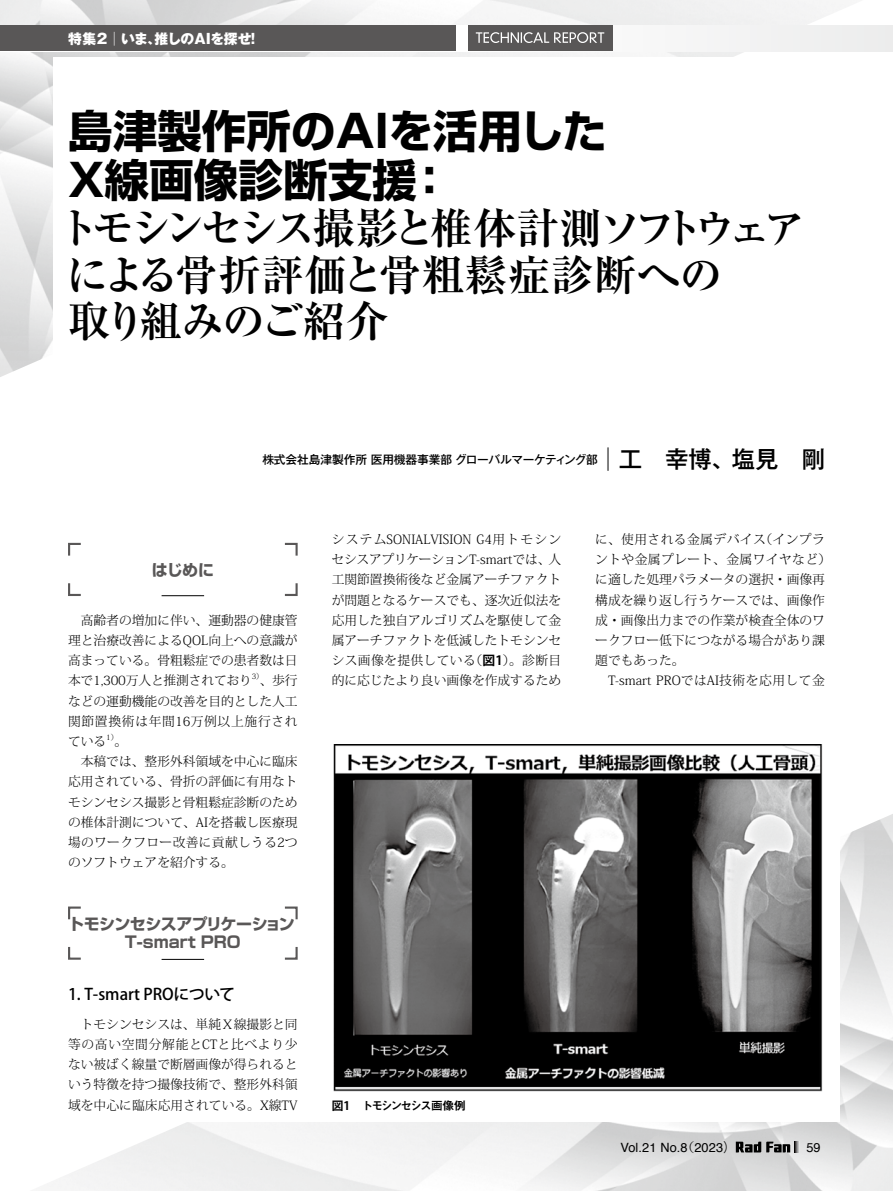
<style>
.page{position:relative;width:893px;height:1191px;background:#fff}
.page>*{position:absolute;margin:0;border:0;box-sizing:border-box;transform-origin:0 0}
.t1{font:700 44.7px/48.9px "Shin Go Pro";color:#000}
.t2{font:700 42.45px/46.8px "Ryumin Pro";letter-spacing:-.09em;color:#000}
.t3{font:700 15.9px/18px "Shin Go Pro";letter-spacing:-.03em;color:#595757;text-align:center}
.t4{font:500 15.9px "Koz Go Pro";color:#000}
.t5{font:800 13.8px "Gothic MB101 Pro";letter-spacing:-.015em;color:#fff}
.t6{font:300 12.75px/20.2px "Koz Min Pro";color:#000;text-align:justify}
.t7{font:12.75px "Helvetica";letter-spacing:.01em;color:#000}
.t8{font:500 11.7px "Gothic MB101 Pro";letter-spacing:-.01em;color:#000}
.t9{font:11.7px "Midashi Go Pro MB31";letter-spacing:-.16em;color:#000}
.t10{font:300 7.5px "Koz Min Pro";color:#000}
.s1{font-size:23.4px}
.s2{font-family:"Koz Go Pro";font-weight:700}
.s3{font-family:"Koz Min Pr 6 N"}
.s4{font-family:"Gothic BBB Pro";font-weight:500}
</style>
<div class="page">
<img style="left:0;top:0;width:892px;height:377px">
<img style="left:50px;top:814px;width:843px;height:377px">
<div style="left:53px;top:57px;width:787px;height:1064px;background:#fff"></div>
<svg style="left:736px;top:1141px;width:64px;height:11px"></svg>
<div style="left:0;top:26px;width:893px;height:25px;background:#f3f3f3"></div>
<div style="left:0;top:26px;width:455px;height:25px;background:#595757"></div>
<hr style="left:162px;top:595px;width:42px;height:1px;background:#000">
<svg style="left:68px;top:542px;width:13px;height:14px"></svg>
<svg style="left:284px;top:542px;width:14px;height:14px"></svg>
<svg style="left:68px;top:583px;width:13px;height:13px"></svg>
<svg style="left:284px;top:583px;width:14px;height:13px"></svg>
<hr style="left:162px;top:959px;width:42px;height:1px;background:#000">
<svg style="left:68px;top:906px;width:13px;height:14px"></svg>
<svg style="left:284px;top:906px;width:14px;height:14px"></svg>
<svg style="left:68px;top:947px;width:13px;height:13px"></svg>
<svg style="left:284px;top:947px;width:14px;height:13px"></svg>
<div style="left:468px;top:26px;width:144px;height:25px;background:#595757"></div>
<svg style="left:476px;top:32px;width:128px;height:11px"></svg>
<img style="left:333px;top:744px;width:490px;height:347px">
<p class="t5" style="left:68px;top:27px;width:194px">特集2│いま、推しのAIを探せ！</p>
<h1 class="t1" style="left:68px;top:102px;width:540px">島津製作所のAIを活用した<br>X線画像診断支援：</h1>
<h2 class="t2" style="left:57px;top:201px;width:750px">トモシンセシス撮影と椎体計測ソフトウェアによる骨折評価と骨粗鬆症診断への<br>取り組みのご紹介</h2>
<p class="t8" style="left:262px;top:449px;width:564px">株式会社島津製作所 医用機器事業部 グローバルマーケティング部<span class="s1">│工　幸博、塩見　剛</span></p>
<p class="t3" style="left:152px;top:559px;width:64px">はじめに</p>
<p class="t6" style="left:68px;top:609px;width:231px">　高齢者の増加に伴い、運動器の健康管理と治療改善によるQOL向上への意識が高まっている。骨粗鬆症での患者数は日本で1,300万人と推測されており</p>
<p class="t10" style="left:252px;top:671px;width:13px">3）</p>
<p class="t6" style="left:68px;top:670px;width:231px;text-indent:192px">、歩行などの運動機能の改善を目的とした人工関節置換術は年間16万例以上施行されている</p>
<p class="t10" style="left:106px;top:731px;width:13px">1）</p>
<p class="t6" style="left:68px;top:731px;width:231px;text-align:left;text-indent:47px">。<br>　本稿では、整形外科領域を中心に臨床応用されている、骨折の評価に有用なトモシンセシス撮影と骨粗鬆症診断のための椎体計測について、AIを搭載し医療現場のワークフロー改善に貢献しうる2つのソフトウェアを紹介する。</p>
<p class="t3" style="left:68px;top:913px;width:228px">トモシンセシスアプリケーション<br>T-smart PRO</p>
<p class="t4" style="left:68px;top:983px;width:169px">1. T-smart PROについて</p>
<p class="t6" style="left:68px;top:1013px;width:231px">　トモシンセシスは、単純Ｘ線撮影と同等の高い空間分解能とCTと比べより少ない被ばく線量で断層画像が得られるという特徴を持つ撮像技術で、整形外科領域を中心に臨床応用されている。X線TV</p>
<p class="t6" style="left:332px;top:529px;width:231px">システムSONIALVISION G4用トモシンセシスアプリケーションT-smartでは、人工関節置換術後など金属アーチファクトが問題となるケースでも、逐次近似法を応用した独自アルゴリズムを駆使して金属アーチファクトを低減したトモシンセシス画像を提供している（<span class="s2">図1</span>）。診断目的に応じたより良い画像を作成するため</p>
<p class="t6" style="left:595px;top:529px;width:237px;text-align:left">に、使用される金属デバイス（インプラントや金属プレート、金属ワイヤなど）に適した処理パラメータの選択・画像再構成を繰り返し行うケースでは、画像作成・画像出力までの作業が検査全体のワークフロー低下につながる場合があり課題でもあった。<br>　T-smart PROではAI技術を応用して金</p>
<p class="t9" style="left:332px;top:1096px;width:136px"><span class="s2">図1</span> トモシンセシス画像例</p>
<p class="t7" style="left:620px;top:1137px;width:117px">Vol.21 No.8<span class="s3">（</span>2023<span class="s4">）</span></p>
<p class="t7" style="left:806px;top:1137px;width:16px">59</p>
</div>
